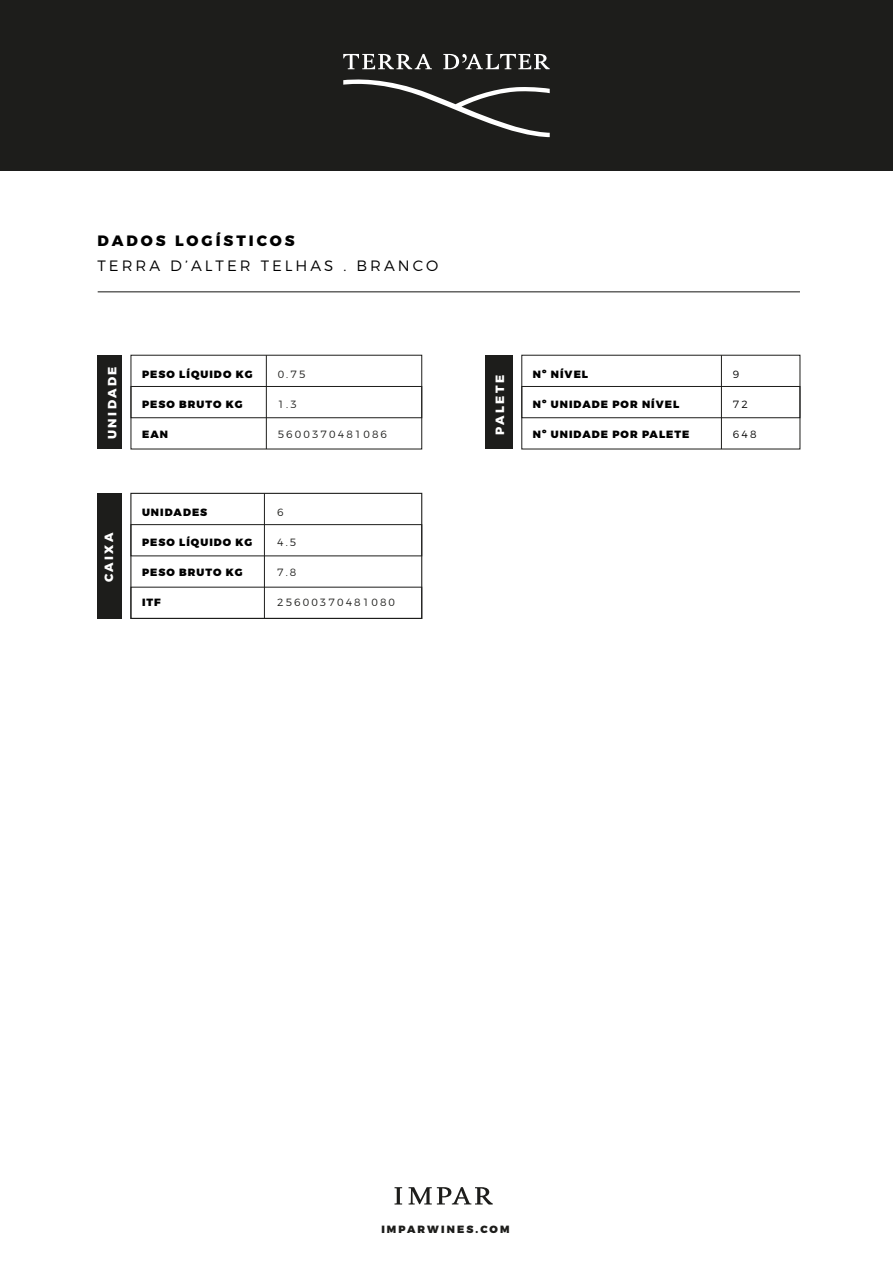
<style>
.page{position:relative;width:893px;height:1263px;background:#fff}
.page>*{position:absolute;margin:0;border:0;box-sizing:border-box;transform-origin:0 0}
.t1{font:300 15px "Montserrat";letter-spacing:.2em;color:#000}
.t2{font:800 15px "Montserrat";letter-spacing:.2em;color:#000}
.t3{font:800 12px "Montserrat";letter-spacing:.2em;color:#fff}
.t4{font:900 10.5px "Montserrat";letter-spacing:.1em;color:#000}
.t5{font:300 10.5px "Montserrat";letter-spacing:.2em;color:#1d1d1b}
.t6{font:900 10.5px "Montserrat";letter-spacing:.2em;color:#1d1d1b}
.t7{font:300 10.5px "Montserrat";color:#000}
</style>
<div class="page">
<hr style="left:98px;top:291px;width:702px;height:1px;background:#1d1d1b">
<div style="left:97px;top:355px;width:25px;height:94px;background:#1d1d1b"></div>
<div style="left:131px;top:386px;width:291px;height:32px;border:1px solid #1d1d1b"></div>
<hr style="left:266px;top:355px;width:1px;height:94px;background:#1d1d1b">
<div style="left:485px;top:355px;width:28px;height:94px;background:#1d1d1b"></div>
<div style="left:521px;top:386px;width:279px;height:32px;border:1px solid #1d1d1b"></div>
<hr style="left:721px;top:355px;width:1px;height:94px;background:#1d1d1b">
<div style="left:97px;top:493px;width:25px;height:125px;background:#1d1d1b"></div>
<div style="left:130px;top:493px;width:292px;height:126px;border:1px solid #1d1d1b"></div>
<div style="left:131px;top:524px;width:291px;height:32px;border:1px solid #1d1d1b"></div>
<div style="left:131px;top:587px;width:291px;height:32px;border:1px solid #1d1d1b"></div>
<hr style="left:264px;top:493px;width:1px;height:125px;background:#1d1d1b">
<div style="left:0;top:0;width:893px;height:170px;background:#1d1d1b"></div>
<svg style="left:343px;top:54px;width:89px;height:15px"></svg>
<svg style="left:443px;top:54px;width:107px;height:15px"></svg>
<svg style="left:343px;top:79px;width:207px;height:58px"></svg>
<svg style="left:394px;top:1187px;width:8px;height:17px"></svg>
<svg style="left:409px;top:1187px;width:84px;height:17px"></svg>
<h1 class="t2" style="left:98px;top:231px;width:199px">DADOS LOGÍSTICOS</h1>
<h1 class="t1" style="left:98px;top:257px;width:342px">TERRA D’ALTER TELHAS . BRANCO</h1>
<p class="t3" style="left:105px;top:439px;width:74px;rotate:-90deg">UNIDADE</p>
<p class="t4" style="left:142px;top:368px;width:112px">PESO LÍQUIDO KG</p>
<p class="t4" style="left:142px;top:398px;width:102px">PESO BRUTO KG</p>
<p class="t4" style="left:142px;top:428px;width:27px">EAN</p>
<p class="t5" style="left:278px;top:368px;width:29px">0.75</p>
<p class="t5" style="left:278px;top:398px;width:21px">1.3</p>
<p class="t5" style="left:278px;top:428px;width:111px">5600370481086</p>
<p class="t3" style="left:102px;top:582px;width:51px;rotate:-90deg">CAIXA</p>
<p class="t4" style="left:142px;top:506px;width:67px">UNIDADES</p>
<p class="t4" style="left:142px;top:536px;width:112px">PESO LÍQUIDO KG</p>
<p class="t4" style="left:142px;top:566px;width:102px">PESO BRUTO KG</p>
<p class="t4" style="left:142px;top:596px;width:20px">ITF</p>
<p class="t5" style="left:277px;top:506px;width:8px">6</p>
<p class="t5" style="left:277px;top:536px;width:21px">4.5</p>
<p class="t5" style="left:277px;top:566px;width:21px">7.8</p>
<p class="t5" style="left:277px;top:596px;width:119px">25600370481080</p>
<p class="t3" style="left:492px;top:434px;width:61px;rotate:-90deg">PALETE</p>
<p class="t4" style="left:533px;top:368px;width:57px">Nº NÍVEL</p>
<p class="t4" style="left:533px;top:398px;width:148px">Nº UNIDADE POR NÍVEL</p>
<p class="t4" style="left:533px;top:428px;width:158px">Nº UNIDADE POR PALETE</p>
<p class="t7" style="left:733px;top:368px;width:8px">9</p>
<p class="t7" style="left:733px;top:398px;width:17px">72</p>
<p class="t7" style="left:733px;top:428px;width:25px">648</p>
<p class="t6" style="left:381px;top:1222px;width:130px">IMPARWINES.COM</p>
</div>
